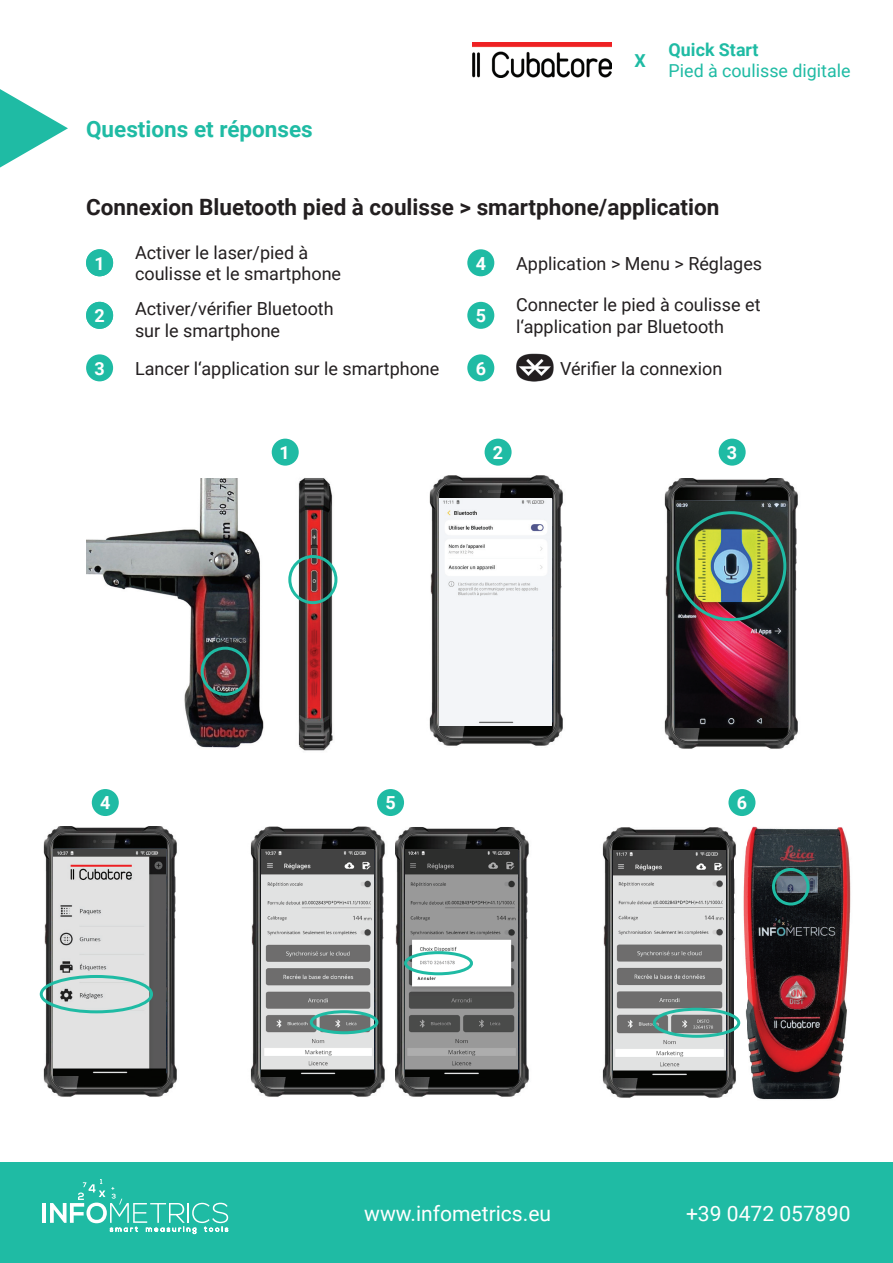
<style>
.page{position:relative;width:893px;height:1263px;background:#fff}
.page>*{position:absolute;margin:0;border:0;box-sizing:border-box;transform-origin:0 0}
.t1{font:700 22.5px "Roboto";color:#231f20}
.t2{font:700 22.5px "Roboto";color:#1fbba4}
.t3{font:21.15px "Roboto";color:#fff}
.t4{font:18px/21.6px "Roboto";color:#231f20}
.t5{font:700 18px "Roboto";color:#fff}
.t6{font:17.85px "Roboto";color:#1fbba4}
.t7{font:700 17.85px "Roboto";color:#1fbba4}
</style>
<div class="page">
<img style="left:429px;top:476px;width:134px;height:270px">
<img style="left:440px;top:499px;width:112px;height:226px">
<div style="left:485px;top:439px;width:27px;height:27px;background:#1fbba4;border-radius:50%"></div>
<svg style="left:0;top:89px;width:68px;height:79px"></svg>
<div style="left:0;top:1162px;width:893px;height:101px;background:#1fbba4"></div>
<hr style="left:43px;top:1203px;width:3px;height:20px;background:#fff">
<svg style="left:50px;top:1179px;width:178px;height:55px"></svg>
<div style="left:86px;top:302px;width:27px;height:27px;background:#1fbba4;border-radius:50%"></div>
<div style="left:86px;top:249px;width:27px;height:27px;background:#1fbba4;border-radius:50%"></div>
<div style="left:86px;top:354px;width:27px;height:27px;background:#1fbba4;border-radius:50%"></div>
<div style="left:467px;top:302px;width:27px;height:27px;background:#1fbba4;border-radius:50%"></div>
<div style="left:467px;top:249px;width:27px;height:27px;background:#1fbba4;border-radius:50%"></div>
<div style="left:467px;top:354px;width:27px;height:27px;background:#1fbba4;border-radius:50%"></div>
<img style="left:516px;top:353px;width:37px;height:28px">
<img style="left:39px;top:826px;width:138px;height:271px">
<img style="left:54px;top:849px;width:112px;height:227px">
<div style="left:92px;top:789px;width:27px;height:27px;background:#1fbba4;border-radius:50%"></div>
<div style="left:40px;top:975px;width:113px;height:38px;border:3px solid #1fbba4;border-radius:50%"></div>
<img style="left:250px;top:826px;width:135px;height:271px">
<img style="left:262px;top:849px;width:112px;height:227px">
<img style="left:395px;top:827px;width:134px;height:270px">
<img style="left:406px;top:850px;width:111px;height:226px">
<div style="left:377px;top:789px;width:27px;height:27px;background:#1fbba4;border-radius:50%"></div>
<div style="left:310px;top:1010px;width:68px;height:24px;border:3px solid #1fbba4;border-radius:50%"></div>
<div style="left:404px;top:951px;width:69px;height:24px;border:3px solid #1fbba4;border-radius:50%"></div>
<img style="left:664px;top:478px;width:134px;height:271px">
<img style="left:675px;top:501px;width:112px;height:227px">
<div style="left:719px;top:439px;width:27px;height:27px;background:#1fbba4;border-radius:50%"></div>
<div style="left:676px;top:511px;width:110px;height:110px;border:3px solid #1fbba4;border-radius:50%"></div>
<img style="left:294px;top:478px;width:41px;height:273px">
<div style="left:288px;top:555px;width:49px;height:49px;border:3px solid #1fbba4;border-radius:50%"></div>
<div style="left:272px;top:439px;width:27px;height:27px;background:#1fbba4;border-radius:50%"></div>
<img style="left:86px;top:478px;width:178px;height:270px">
<div style="left:201px;top:647px;width:49px;height:49px;border:3px solid #1fbba4;border-radius:50%"></div>
<img style="left:602px;top:827px;width:145px;height:271px">
<img style="left:614px;top:850px;width:111px;height:227px">
<div style="left:728px;top:789px;width:27px;height:27px;background:#1fbba4;border-radius:50%"></div>
<img style="left:734px;top:826px;width:116px;height:40px">
<img style="left:747px;top:866px;width:104px;height:191px">
<img style="left:734px;top:1057px;width:109px;height:43px">
<div style="left:653px;top:1008px;width:87px;height:30px;border:3px solid #1fbba4;border-radius:50%"></div>
<div style="left:772px;top:868px;width:38px;height:37px;border:3px solid #1fbba4;border-radius:50%"></div>
<img style="left:472px;top:43px;width:140px;height:34px">
<p class="t2" style="left:86px;top:113px;width:228px">Questions et réponses</p>
<p class="t7" style="left:634px;top:48px;width:13px">X</p>
<p class="t7" style="left:669px;top:37px;width:91px">Quick Start</p>
<p class="t6" style="left:669px;top:59px;width:183px">Pied à coulisse digitale</p>
<p class="t1" style="left:86px;top:191px;width:635px">Connexion Bluetooth pied à coulisse &gt; smartphone/application</p>
<p class="t5" style="left:94px;top:251px;width:12px">1</p>
<p class="t4" style="left:135px;top:241px;width:208px">Activer le laser/pied à coulisse et le smartphone</p>
<p class="t5" style="left:476px;top:251px;width:12px">4</p>
<p class="t4" style="left:516px;top:252px;width:247px">Application &gt; Menu &gt; Réglages</p>
<p class="t5" style="left:94px;top:303px;width:12px">2</p>
<p class="t4" style="left:135px;top:297px;width:200px">Activer/vérifier Bluetooth sur le smartphone</p>
<p class="t5" style="left:476px;top:303px;width:12px">5</p>
<p class="t4" style="left:516px;top:293px;width:246px">Connecter le pied à coulisse et l‘application par Bluetooth</p>
<p class="t5" style="left:94px;top:356px;width:12px">3</p>
<p class="t4" style="left:135px;top:357px;width:306px">Lancer l‘application sur le smartphone</p>
<p class="t5" style="left:476px;top:356px;width:12px">6</p>
<p class="t4" style="left:560px;top:357px;width:164px">Vérifier la connexion</p>
<p class="t5" style="left:279px;top:439px;width:12px">1</p>
<p class="t5" style="left:727px;top:440px;width:12px">3</p>
<p class="t5" style="left:493px;top:440px;width:12px">2</p>
<p class="t5" style="left:100px;top:790px;width:12px">4</p>
<p class="t5" style="left:385px;top:790px;width:12px">5</p>
<p class="t5" style="left:737px;top:790px;width:12px">6</p>
<p class="t3" style="left:364px;top:1198px;width:188px">www.infometrics.eu</p>
<p class="t3" style="left:686px;top:1198px;width:166px">+39 0472 057890</p>
</div>
